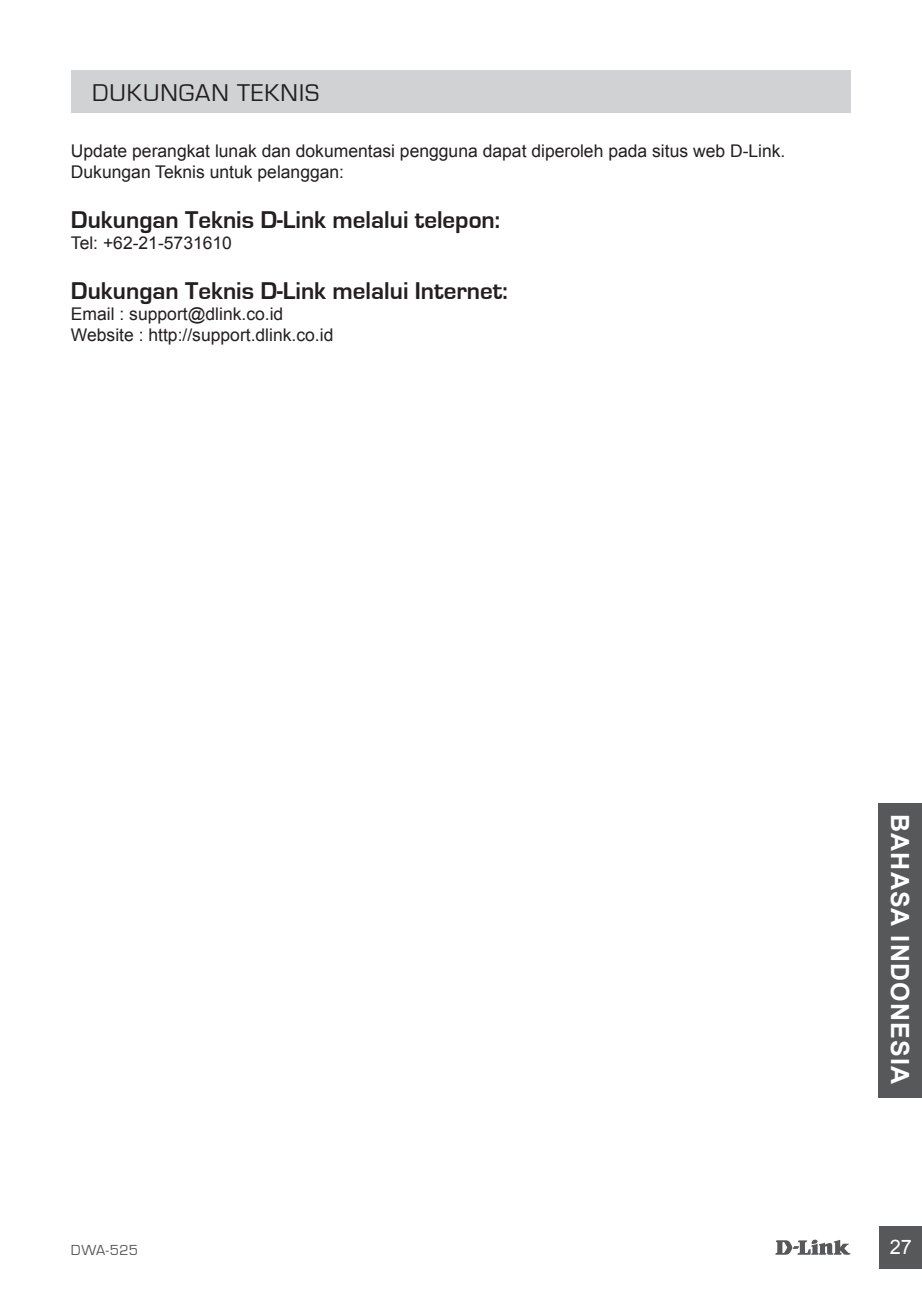
<style>
.page{position:relative;width:922px;height:1297px;background:#fff}
.page>*{position:absolute;margin:0;border:0;box-sizing:border-box;transform-origin:0 0}
.t1{font:700 25px "Eurostile";color:#231f20}
.t2{font:700 25px "Arial";letter-spacing:.05em;color:#fff}
.t3{font:25px "Eurostile";letter-spacing:.04em;color:#231f20}
.t4{font:20px "Arial";color:#fff}
.t5{font:17.5px/21px "Arial";color:#231f20}
.t6{font:15px "Eurostile";letter-spacing:.02em;color:#57585a}
</style>
<div class="page">
<svg style="left:775px;top:1239px;width:75px;height:16px"></svg>
<div style="left:879px;top:1226px;width:42px;height:43px;background:#57585a"></div>
<div style="left:878px;top:803px;width:43px;height:294px;background:#57585a"></div>
<div style="left:71px;top:70px;width:779px;height:43px;background:#d1d2d4"></div>
<h1 class="t3" style="left:92px;top:80px;width:228px">DUKUNGAN TEKNIS</h1>
<p class="t5" style="left:71px;top:141px;width:715px">Update perangkat lunak dan dokumentasi pengguna dapat diperoleh pada situs web D-Link.<br>Dukungan Teknis untuk pelanggan:</p>
<h1 class="t1" style="left:71px;top:206px;width:430px">Dukungan Teknis D-Link melalui telepon:</h1>
<p class="t5" style="left:71px;top:233px;width:162px">Tel: +62-21-5731610</p>
<h1 class="t1" style="left:71px;top:277px;width:438px">Dukungan Teknis D-Link melalui Internet:</h1>
<p class="t5" style="left:71px;top:304px;width:264px">Email : support@dlink.co.id<br>Website : http://support.dlink.co.id</p>
<h1 class="t2" style="left:916px;top:814px;width:271px;rotate:90deg">BAHASA INDONESIA</h1>
<p class="t6" style="left:71px;top:1241px;width:69px">DWA-525</p>
<p class="t4" style="left:889px;top:1234px;width:24px">27</p>
</div>
